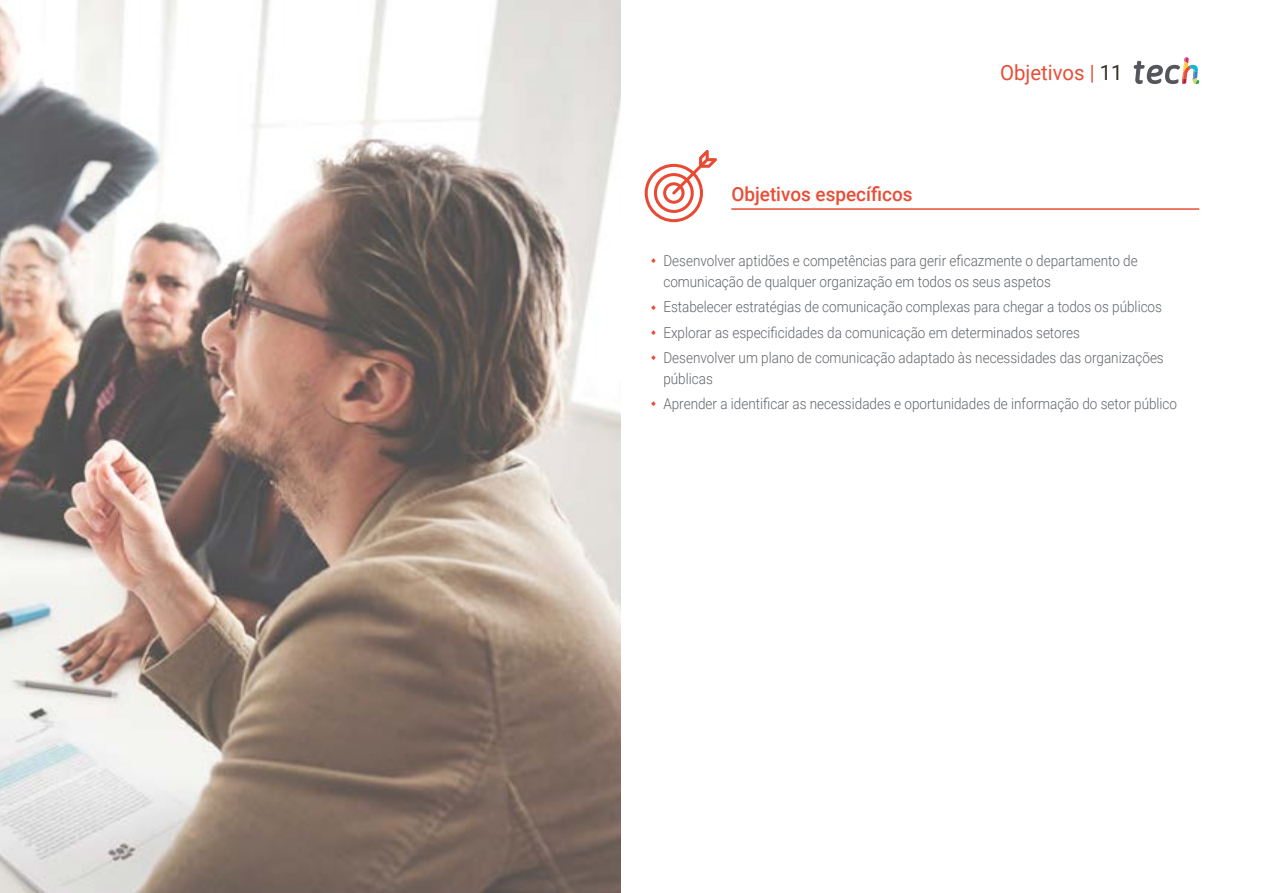
<style>
.page{position:relative;width:1263px;height:893px;background:#fff}
.page>*{position:absolute;margin:0;border:0;box-sizing:border-box;transform-origin:0 0}
.t1{font:21px "Roboto";color:#e94d35}
.t2{font:500 19.5px "Roboto";color:#e94d35}
.t3{font:300 15px/25.2px "Roboto";color:#61646a;scale:.9 1}
.s1{color:#312e20}
</style>
<div class="page">
<hr style="left:731px;top:209px;width:468px;height:1px;background:#e94d35">
<svg style="left:645px;top:150px;width:72px;height:72px"></svg>
<img style="left:0;top:0;width:621px;height:893px">
<svg style="left:1134px;top:57px;width:65px;height:27px"></svg>
<h2 class="t2" style="left:731px;top:180px;width:183px">Objetivos específicos</h2>
<h1 class="t1" style="left:1000px;top:57px;width:124px">Objetivos | <span class="s1">11</span></h1>
<p class="t3" style="left:663px;top:250px;width:529px;line-height:21px">Desenvolver aptidões e competências para gerir eficazmente o departamento de comunicação de qualquer organização em todos os seus aspetos</p>
<p class="t3" style="left:663px;top:294px;width:557px">Estabelecer estratégias de comunicação complexas para chegar a todos os públicos<br>Explorar as especificidades da comunicação em determinados setores<br>Desenvolver um plano de comunicação adaptado às necessidades das organizações</p>
<p class="t3" style="left:663px;top:365px;width:572px">públicas<br>Aprender a identificar as necessidades e oportunidades de informação do setor público</p>
</div>
